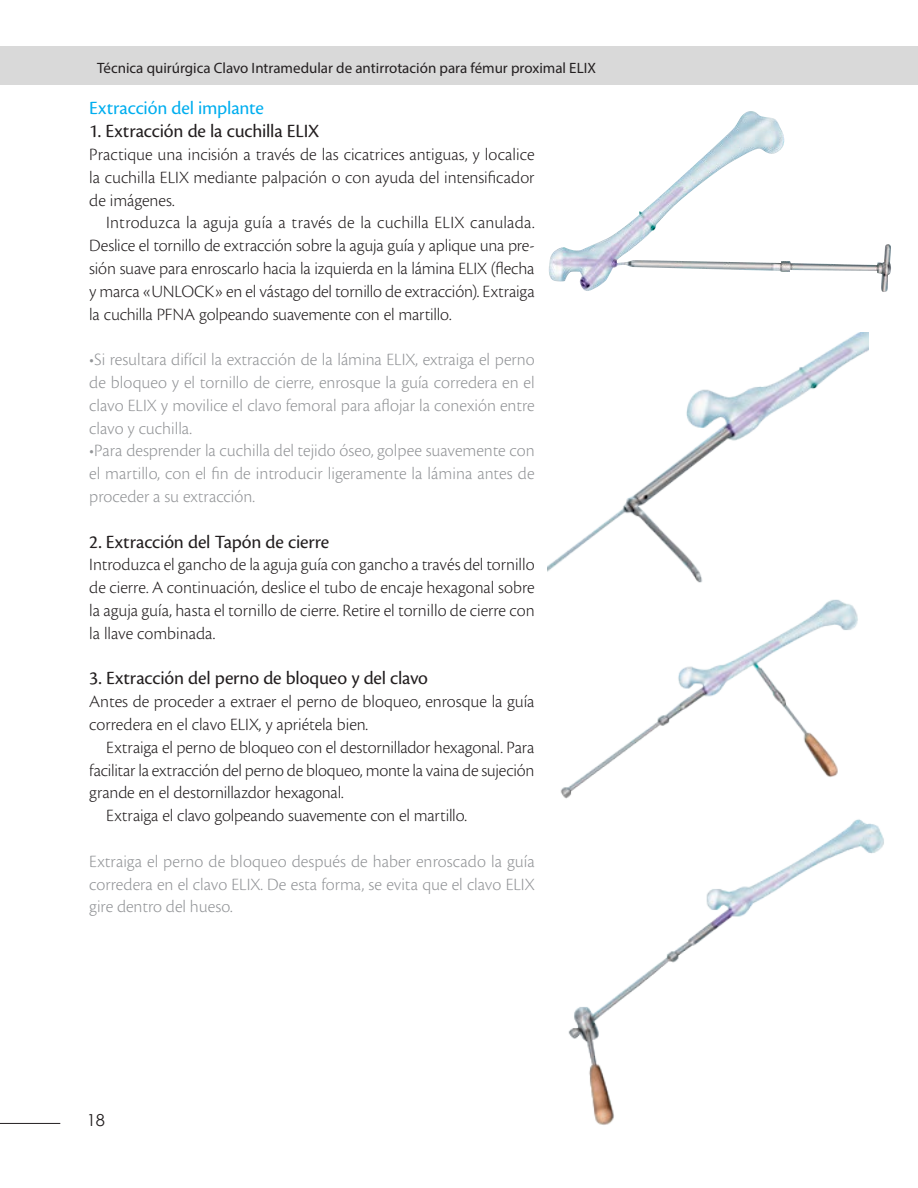
<style>
.page{position:relative;width:918px;height:1188px;background:#fff}
.page>*{position:absolute;margin:0;border:0;box-sizing:border-box;transform-origin:0 0}
.subtemas{font:19.5px "Cronos Pro";letter-spacing:-.01em;color:#231f20}
.subtemas-2{font:19.5px "Cronos Pro";letter-spacing:-.01em;color:#00aeef}
.sangria{font:300 18px/22.8px "Cronos Pro";letter-spacing:-.015em;color:#231f20;text-align:justify}
.sinsangria{font:300 18px/22.8px "Cronos Pro";color:#939598;text-align:justify}
.sinsangria-2{font:300 18px/22.8px "Cronos Pro";color:#231f20;text-align:justify}
.t1{font:16.5px "Century Gothic";color:#231f20}
.t2{font:15px "Myriad Pro";color:#231f20}
</style>
<div class="page">
<div style="left:0;top:46px;width:918px;height:39px;background:#d9d9d9"></div>
<hr style="left:0;top:1123px;width:60px;height:1px;background:#231f20">
<img style="left:549px;top:111px;width:342px;height:181px">
<img style="left:548px;top:332px;width:320px;height:246px">
<img style="left:560px;top:578px;width:298px;height:221px">
<img style="left:568px;top:819px;width:316px;height:306px">
<p class="t2" style="left:97px;top:59px;width:500px">Técnica quirúrgica Clavo Intramedular de antirrotación para fémur proximal ELIX</p>
<p class="subtemas-2" style="left:89px;top:97px;width:176px">Extracción del implante</p>
<p class="subtemas" style="left:89px;top:120px;width:232px">1. Extracción de la cuchilla ELIX</p>
<p class="sinsangria-2" style="left:89px;top:143px;width:447px">Practique una incisión a través de las cicatrices antiguas, y localice la cuchilla ELIX mediante palpación o con ayuda del intensificador de imágenes.</p>
<p class="sangria" style="left:89px;top:211px;width:447px;text-indent:17px">Introduzca la aguja guía a través de la cuchilla ELIX canulada.<br>Deslice el tornillo de extracción sobre la aguja guía y aplique una pre&shy;sión suave para enroscarlo hacia la izquierda en la lámina ELIX (flecha y marca «UNLOCK» en el vástago del tornillo de extracción). Extraiga la cuchilla PFNA golpeando suavemente con el martillo.</p>
<p class="sinsangria" style="left:89px;top:348px;width:447px">•Si resultara difícil la extracción de la lámina ELIX, extraiga el perno de bloqueo y el tornillo de cierre, enrosque la guía corredera en el clavo ELIX y movilice el clavo femoral para aflojar la conexión entre clavo y cuchilla.</p>
<p class="sinsangria" style="left:89px;top:439px;width:447px">•Para desprender la cuchilla del tejido óseo, golpee suavemente con el martillo, con el fin de introducir ligeramente la lámina antes de proceder a su extracción.</p>
<p class="subtemas" style="left:89px;top:530px;width:242px">2. Extracción del Tapón de cierre</p>
<p class="sinsangria-2" style="left:89px;top:553px;width:447px">Introduzca el gancho de la aguja guía con gancho a través del tornillo de cierre. A continuación, deslice el tubo de encaje hexagonal sobre la aguja guía, hasta el tornillo de cierre. Retire el tornillo de cierre con la llave combinada.</p>
<p class="subtemas" style="left:89px;top:667px;width:340px">3. Extracción del perno de bloqueo y del clavo</p>
<p class="sinsangria-2" style="left:89px;top:690px;width:447px">Antes de proceder a extraer el perno de bloqueo, enrosque la guía corredera en el clavo ELIX, y apriétela bien.</p>
<p class="sangria" style="left:89px;top:736px;width:447px;text-indent:17px">Extraiga el perno de bloqueo con el destornillador hexagonal. Para facilitar la extracción del perno de bloqueo, monte la vaina de sujeción grande en el destornillazdor hexagonal.</p>
<p class="sangria" style="left:106px;top:804px;width:362px">Extraiga el clavo golpeando suavemente con el martillo.</p>
<p class="sinsangria" style="left:89px;top:850px;width:447px">Extraiga el perno de bloqueo después de haber enroscado la guía corredera en el clavo ELIX. De esta forma, se evita que el clavo ELIX gire dentro del hueso.</p>
<p class="t1" style="left:87px;top:1109px;width:20px">18</p>
</div>
